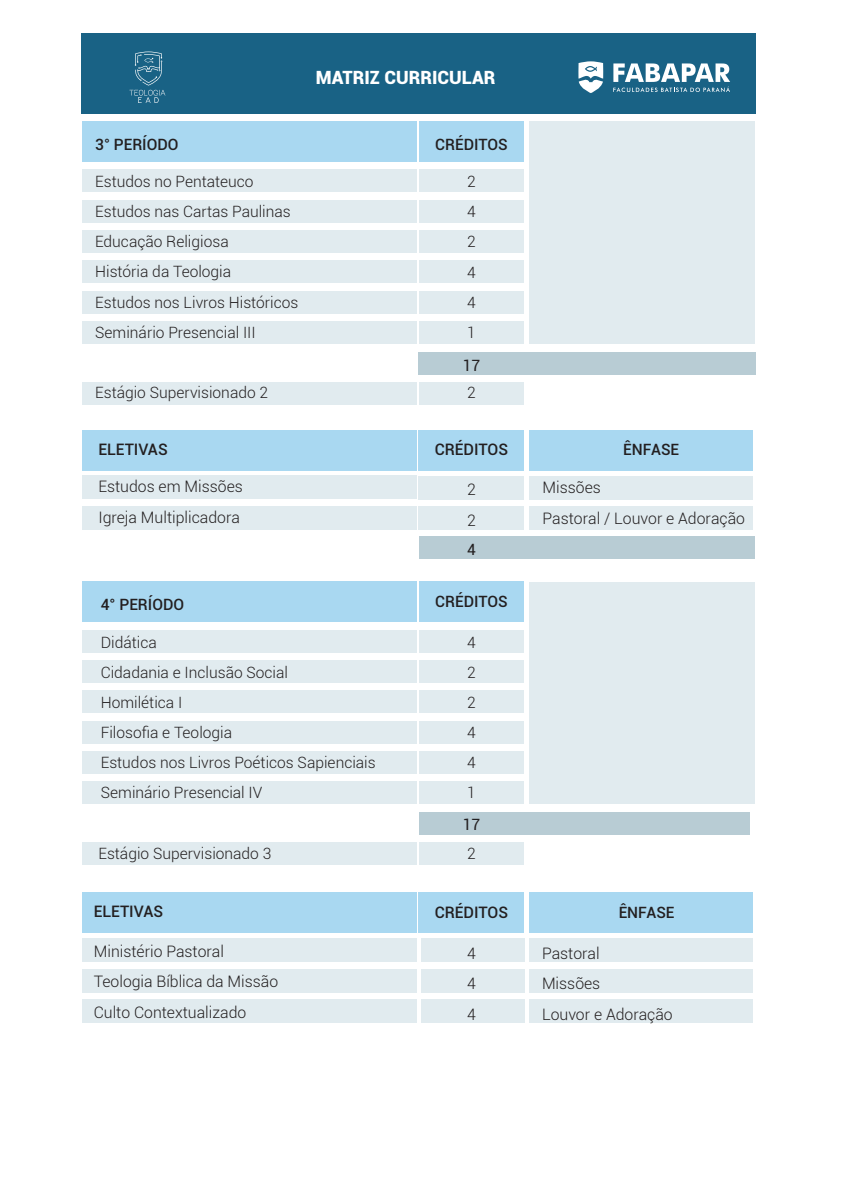
<style>
.page{position:relative;width:842px;height:1191px;background:#fff}
.page>*{position:absolute;margin:0;border:0;box-sizing:border-box;transform-origin:0 0}
.t1{font:900 18.2px "Roboto";color:#fff}
.t2{font:300 15.8px/30.6px "Roboto";color:#231f20}
.t3{font:500 15.8px "Roboto";color:#231f20}
.t4{font:300 15.6px/30.1px "Roboto";color:#231f20}
.t5{font:500 15.6px "Roboto";color:#231f20}
.t6{font:15.6px "Roboto";color:#231f20}
</style>
<div class="page">
<div style="left:81px;top:34px;width:674px;height:80px;background:#196285"></div>
<div style="left:419px;top:352px;width:337px;height:23px;background:#b8ccd4"></div>
<div style="left:82px;top:121px;width:334px;height:41px;background:#a9d8f1"></div>
<div style="left:419px;top:121px;width:104px;height:41px;background:#a9d8f1"></div>
<div style="left:82px;top:169px;width:334px;height:23px;background:#e1ebef"></div>
<div style="left:82px;top:200px;width:334px;height:23px;background:#e1ebef"></div>
<div style="left:82px;top:230px;width:334px;height:23px;background:#e1ebef"></div>
<div style="left:419px;top:169px;width:104px;height:23px;background:#e1ebef"></div>
<div style="left:419px;top:200px;width:104px;height:23px;background:#e1ebef"></div>
<div style="left:419px;top:230px;width:104px;height:23px;background:#e1ebef"></div>
<div style="left:82px;top:260px;width:334px;height:23px;background:#e1ebef"></div>
<div style="left:82px;top:290px;width:334px;height:23px;background:#e1ebef"></div>
<div style="left:82px;top:321px;width:334px;height:23px;background:#e1ebef"></div>
<div style="left:419px;top:260px;width:104px;height:23px;background:#e1ebef"></div>
<div style="left:419px;top:290px;width:104px;height:23px;background:#e1ebef"></div>
<div style="left:419px;top:321px;width:104px;height:23px;background:#e1ebef"></div>
<div style="left:82px;top:382px;width:334px;height:23px;background:#e1ebef"></div>
<div style="left:419px;top:382px;width:104px;height:23px;background:#e1ebef"></div>
<div style="left:529px;top:121px;width:225px;height:223px;background:#e1ebef"></div>
<div style="left:420px;top:536px;width:335px;height:23px;background:#b8ccd4"></div>
<div style="left:419px;top:812px;width:331px;height:22px;background:#b8ccd4"></div>
<div style="left:82px;top:582px;width:334px;height:40px;background:#a9d8f1"></div>
<div style="left:419px;top:582px;width:104px;height:40px;background:#a9d8f1"></div>
<div style="left:82px;top:630px;width:334px;height:23px;background:#e1ebef"></div>
<div style="left:82px;top:660px;width:334px;height:23px;background:#e1ebef"></div>
<div style="left:82px;top:690px;width:334px;height:23px;background:#e1ebef"></div>
<div style="left:419px;top:630px;width:104px;height:23px;background:#e1ebef"></div>
<div style="left:419px;top:660px;width:104px;height:23px;background:#e1ebef"></div>
<div style="left:419px;top:690px;width:104px;height:23px;background:#e1ebef"></div>
<div style="left:82px;top:721px;width:334px;height:22px;background:#e1ebef"></div>
<div style="left:82px;top:751px;width:334px;height:23px;background:#e1ebef"></div>
<div style="left:82px;top:781px;width:334px;height:23px;background:#e1ebef"></div>
<div style="left:419px;top:721px;width:104px;height:22px;background:#e1ebef"></div>
<div style="left:419px;top:751px;width:104px;height:23px;background:#e1ebef"></div>
<div style="left:419px;top:781px;width:104px;height:23px;background:#e1ebef"></div>
<div style="left:82px;top:842px;width:334px;height:23px;background:#e1ebef"></div>
<div style="left:419px;top:842px;width:104px;height:23px;background:#e1ebef"></div>
<div style="left:529px;top:582px;width:225px;height:221px;background:#e1ebef"></div>
<div style="left:82px;top:430px;width:334px;height:40px;background:#a9d8f1"></div>
<div style="left:419px;top:430px;width:105px;height:40px;background:#a9d8f1"></div>
<div style="left:530px;top:430px;width:223px;height:40px;background:#a9d8f1"></div>
<div style="left:82px;top:476px;width:334px;height:23px;background:#e1ebef"></div>
<div style="left:419px;top:476px;width:105px;height:23px;background:#e1ebef"></div>
<div style="left:530px;top:476px;width:223px;height:23px;background:#e1ebef"></div>
<div style="left:82px;top:506px;width:334px;height:23px;background:#e1ebef"></div>
<div style="left:419px;top:507px;width:105px;height:23px;background:#e1ebef"></div>
<div style="left:530px;top:507px;width:223px;height:23px;background:#e1ebef"></div>
<div style="left:82px;top:892px;width:334px;height:41px;background:#a9d8f1"></div>
<div style="left:419px;top:892px;width:105px;height:41px;background:#a9d8f1"></div>
<div style="left:530px;top:892px;width:223px;height:41px;background:#a9d8f1"></div>
<div style="left:82px;top:939px;width:334px;height:23px;background:#e1ebef"></div>
<div style="left:421px;top:939px;width:103px;height:23px;background:#e1ebef"></div>
<div style="left:530px;top:939px;width:223px;height:23px;background:#e1ebef"></div>
<div style="left:82px;top:969px;width:334px;height:23px;background:#e1ebef"></div>
<div style="left:421px;top:969px;width:103px;height:23px;background:#e1ebef"></div>
<div style="left:530px;top:969px;width:223px;height:23px;background:#e1ebef"></div>
<div style="left:82px;top:1000px;width:334px;height:23px;background:#e1ebef"></div>
<div style="left:421px;top:1000px;width:103px;height:23px;background:#e1ebef"></div>
<div style="left:530px;top:1000px;width:223px;height:23px;background:#e1ebef"></div>
<svg style="left:129px;top:52px;width:36px;height:51px"></svg>
<svg style="left:613px;top:63px;width:117px;height:29px"></svg>
<svg style="left:578px;top:61px;width:25px;height:32px"></svg>
<p class="t1" style="left:316px;top:65px;width:181px">MATRIZ CURRICULAR</p>
<p class="t5" style="left:95px;top:133px;width:85px">3° PERÍODO</p>
<p class="t4" style="left:95px;top:166px;width:205px">Estudos no Pentateuco<br>Estudos nas Cartas Paulinas<br>Educação Religiosa<br>História da Teologia<br>Estudos nos Livros Históricos<br>Seminário Presencial III</p>
<p class="t4" style="left:467px;top:166px;width:10px;text-align:justify">2<br>4<br>2<br>4<br>4<br>1</p>
<p class="t5" style="left:435px;top:133px;width:74px">CRÉDITOS</p>
<p class="t6" style="left:463px;top:354px;width:19px">17</p>
<p class="t4" style="left:95px;top:377px;width:174px">Estágio Supervisionado 2</p>
<p class="t4" style="left:467px;top:377px;width:10px">2</p>
<p class="t3" style="left:435px;top:438px;width:75px">CRÉDITOS</p>
<p class="t5" style="left:623px;top:438px;width:57px">ÊNFASE</p>
<p class="t3" style="left:98px;top:438px;width:71px">ELETIVAS</p>
<p class="t2" style="left:98px;top:470px;width:146px">Estudos em Missões<br>Igreja Multiplicadora</p>
<p class="t2" style="left:543px;top:471px;width:204px">Missões<br>Pastoral / Louvor e Adoração</p>
<p class="t2" style="left:467px;top:473px;width:10px">2<br>2</p>
<p class="t6" style="left:467px;top:539px;width:10px">4</p>
<p class="t5" style="left:435px;top:590px;width:74px">CRÉDITOS</p>
<p class="t5" style="left:101px;top:593px;width:85px">4° PERÍODO</p>
<p class="t4" style="left:101px;top:626px;width:276px">Didática<br>Cidadania e Inclusão Social<br>Homilética I<br>Filosofia e Teologia<br>Estudos nos Livros Poéticos Sapienciais<br>Seminário Presencial IV</p>
<p class="t4" style="left:467px;top:626px;width:10px;text-align:justify">4<br>2<br>2<br>4<br>4<br>1</p>
<p class="t6" style="left:463px;top:813px;width:19px">17</p>
<p class="t4" style="left:98px;top:838px;width:174px">Estágio Supervisionado 3</p>
<p class="t4" style="left:467px;top:838px;width:10px">2</p>
<p class="t3" style="left:435px;top:901px;width:75px">CRÉDITOS</p>
<p class="t5" style="left:619px;top:901px;width:57px">ÊNFASE</p>
<p class="t3" style="left:94px;top:900px;width:71px">ELETIVAS</p>
<p class="t2" style="left:94px;top:935px;width:186px">Ministério Pastoral<br>Teologia Bíblica da Missão<br>Culto Contextualizado</p>
<p class="t2" style="left:542px;top:937px;width:132px">Pastoral<br>Missões<br>Louvor e Adoração</p>
<p class="t2" style="left:467px;top:937px;width:10px;text-align:justify">4<br>4<br>4</p>
</div>
